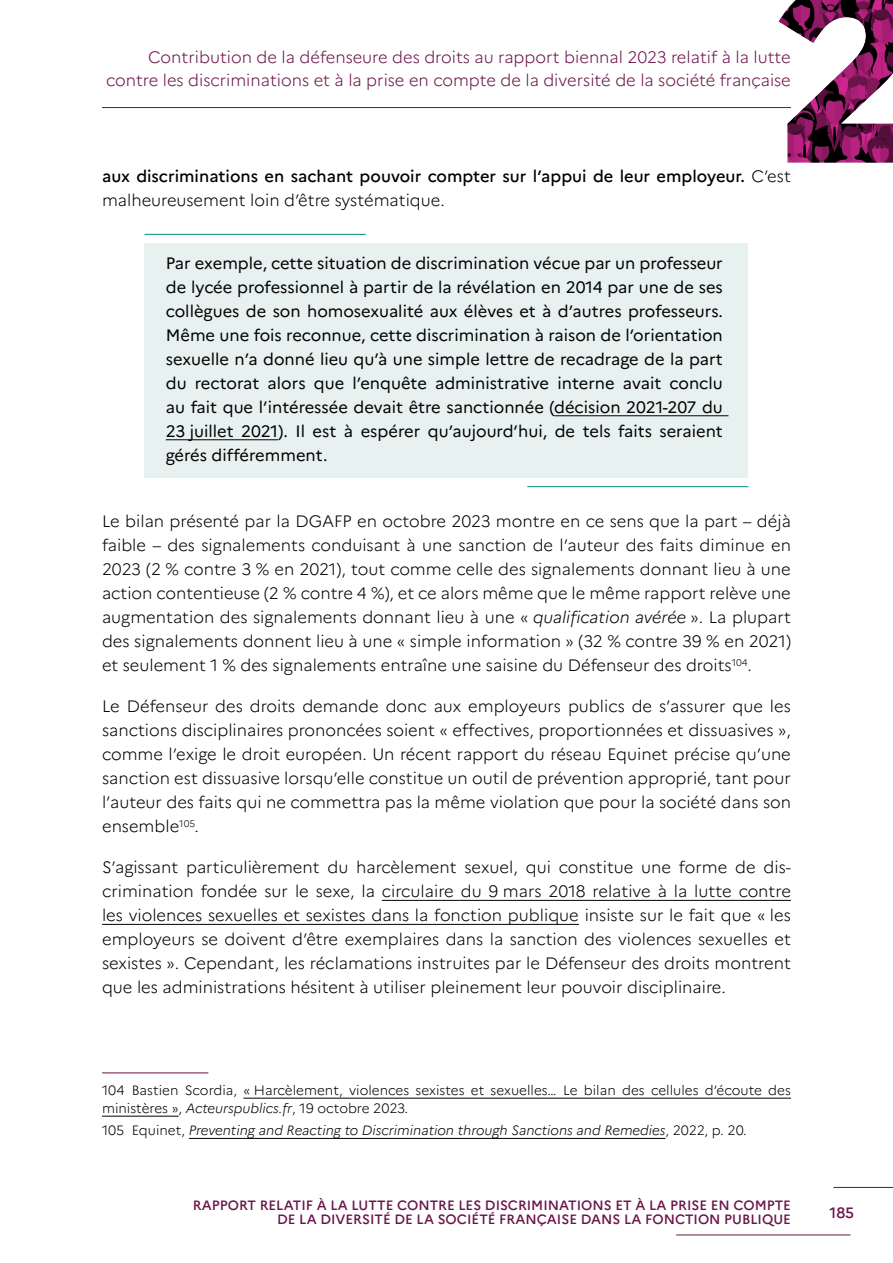
<style>
.page{position:relative;width:893px;height:1263px;background:#fff}
.page>*{position:absolute;margin:0;border:0;box-sizing:border-box;transform-origin:0 0}
.t1{font:300 16.5px/24px "Marianne";color:#000;text-align:justify}
.t2{font:16.5px/24px "Marianne";color:#000;text-align:justify}
.t3{font:300 16.5px/22.5px "Marianne";color:#6a144a;text-align:right}
.t4{font:500 16.5px/24px "Marianne";color:#000}
.t5{font:500 15px "Marianne";color:#6a144a}
.t6{font:300 13.5px/18px "Marianne";color:#000}
.t7{font:500 13.5px/13.5px "Marianne";color:#6a144a;text-align:right}
.t8{font:italic 300 13.5px "Marianne";color:#000}
.s1{font-weight:300}
.s2{font-style:italic}
.s3{font-style:normal}
</style>
<div class="page">
<hr style="left:833px;top:1187px;width:60px;height:1px;background:#6a144a">
<hr style="left:676px;top:1234px;width:174px;height:1px;background:#6a144a">
<hr style="left:102px;top:107px;width:689px;height:1px;background:#6a144a">
<img style="left:779px;top:0;width:114px;height:163px">
<div style="left:145px;top:244px;width:603px;height:234px;background:#e7f1f0"></div>
<hr style="left:145px;top:234px;width:221px;height:1px;background:#008e7f">
<hr style="left:554px;top:415px;width:174px;height:1px;background:#000">
<hr style="left:166px;top:439px;width:112px;height:1px;background:#000">
<hr style="left:527px;top:486px;width:221px;height:1px;background:#008e7f">
<hr style="left:382px;top:900px;width:409px;height:1px;background:#000">
<hr style="left:102px;top:924px;width:477px;height:1px;background:#000">
<hr style="left:102px;top:1072px;width:106px;height:1px;background:#6a144a">
<hr style="left:243px;top:1098px;width:548px;height:1px;background:#000">
<hr style="left:102px;top:1116px;width:77px;height:1px;background:#000">
<hr style="left:189px;top:1138px;width:476px;height:1px;background:#000">
<p class="t3" style="left:106px;top:45px;width:686px">Contribution de la défenseure des droits au rapport biennal 2023 relatif à la lutte contre les discriminations et à la prise en compte de la diversité de la société française</p>
<p class="t4" style="left:102px;top:163px;width:690px">aux discriminations en sachant pouvoir compter sur l’appui de leur employeur. <span class="s1">C’est malheureusement loin d’être systématique.</span></p>
<p class="t2" style="left:166px;top:250px;width:559px">Par exemple, cette situation de discrimination vécue par un professeur de lycée professionnel à partir de la révélation en 2014 par une de ses collègues de son homosexualité aux élèves et à d’autres professeurs.<br>Même une fois reconnue, cette discrimination à raison de l’orientation sexuelle n’a donné lieu qu’à une simple lettre de recadrage de la part du rectorat alors que l’enquête administrative interne avait conclu au fait que l’intéressée devait être sanctionnée (décision 2021-207 du 23 juillet 2021). Il est à espérer qu’aujourd’hui, de tels faits seraient gérés différemment.</p>
<p class="t1" style="left:102px;top:508px;width:690px">Le bilan présenté par la DGAFP en octobre 2023 montre en ce sens que la part – déjà faible – des signalements conduisant à une sanction de l’auteur des faits diminue en 2023 (2 % contre 3 % en 2021), tout comme celle des signalements donnant lieu à une action contentieuse (2 % contre 4 %), et ce alors même que le même rapport relève une augmentation des signalements donnant lieu à une « <span class="s2">qualification avérée</span> ». La plupart des signalements donnent lieu à une « simple information » (32 % contre 39 % en 2021) et seulement 1 % des signalements entraîne une saisine du Défenseur des droits<sup>104</sup>.</p>
<p class="t1" style="left:102px;top:693px;width:690px">Le Défenseur des droits demande donc aux employeurs publics de s’assurer que les sanctions disciplinaires prononcées soient « effectives, proportionnées et dissuasives », comme l’exige le droit européen. Un récent rapport du réseau Equinet précise qu’une sanction est dissuasive lorsqu’elle constitue un outil de prévention approprié, tant pour l’auteur des faits qui ne commettra pas la même violation que pour la société dans son ensemble<sup>105</sup>.</p>
<p class="t1" style="left:102px;top:854px;width:690px">S’agissant particulièrement du harcèlement sexuel, qui constitue une forme de dis&shy;crimination fondée sur le sexe, la circulaire du 9 mars 2018 relative à la lutte contre les violences sexuelles et sexistes dans la fonction publique insiste sur le fait que « les employeurs se doivent d’être exemplaires dans la sanction des violences sexuelles et sexistes ». Cependant, les réclamations instruites par le Défenseur des droits montrent que les administrations hésitent à utiliser pleinement leur pouvoir disciplinaire.</p>
<p class="t6" style="left:102px;top:1080px;width:690px">104 Bastien Scordia, « Harcèlement, violences sexistes et sexuelles… Le bilan des cellules d’écoute des ministères », <span class="s2">Acteurspublics.fr</span>, 19 octobre 2023.</p>
<p class="t8" style="left:102px;top:1120px;width:646px"><span class="s3">105 Equinet,</span> Preventing and Reacting to Discrimination through Sanctions and Remedies<span class="s3">, 2022, p. 20.</span></p>
<p class="t7" style="left:193px;top:1197px;width:600px">RAPPORT RELATIF À LA LUTTE CONTRE LES DISCRIMINATIONS ET À LA PRISE EN COMPTE<br>DE LA DIVERSITÉ DE LA SOCIÉTÉ FRANÇAISE DANS LA FONCTION PUBLIQUE</p>
<p class="t5" style="left:830px;top:1201px;width:26px">185</p>
</div>
